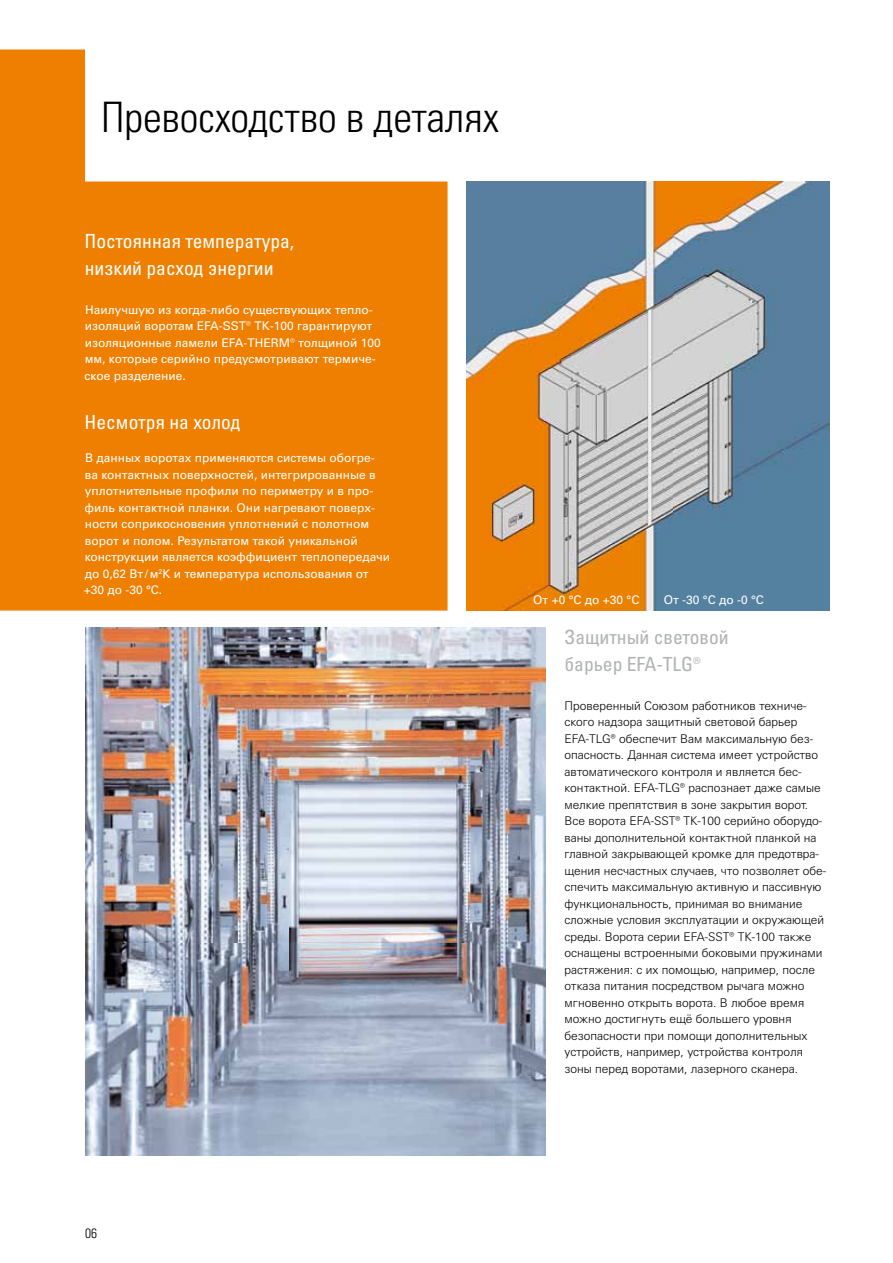
<style>
.page{position:relative;width:893px;height:1263px;background:#fff}
.page>*{position:absolute;margin:0;border:0;box-sizing:border-box;transform-origin:0 0}
.t1{font:42px "Univers LTCYR 47 Light Cond";color:#000}
.t2{font:condensed 19.5px/27.5px "Univers LTCYR 57";color:#fff}
.t3{font:condensed 19.5px/27.5px "Univers LTCYR 57";color:#b1b3b4}
.t4{font:300 condensed 13.5px "Univers";color:#000}
.t5{font:300 12px/16.5px "Univers Cyr";color:#000}
.t6{font:12px/16.5px "Univers Cyr";color:#fff}
</style>
<div class="page">
<svg style="left:0;top:50px;width:448px;height:561px;fill:#ee7f00"></svg>
<img style="left:467px;top:182px;width:362px;height:428px">
<img style="left:85px;top:627px;width:460px;height:528px">
<h1 class="t1" style="left:101px;top:89px;width:400px">Превосходство в деталях</h1>
<h2 class="t2" style="left:85px;top:226px;width:211px">Постоянная температура, низкий расход энергии</h2>
<p class="t6" style="left:85px;top:301px;width:298px">Наилучшую из когда-либо существующих тепло&shy;изоляций воротам EFA-SST® TK-100 гарантируют изоляционные ламели EFA-THERM® толщиной 100 мм, которые серийно предусмотривают термиче&shy;ское разделение.</p>
<h2 class="t2" style="left:85px;top:408px;width:157px">Несмотря на холод</h2>
<p class="t6" style="left:84px;top:449px;width:308px">В данных воротах применяются системы обогре-<br>ва контактных поверхностей, интегрированные в уплотнительные профили по периметру и в про&shy;филь контактной планки. Они нагревают поверх&shy;ности соприкосновения уплотнений с полотном ворот и полом. Результатом такой уникальной конструкции является коэффициент теплопередачи до 0,62 Вт / м<sup>2</sup>K и температура использования от +30 до -30 °C.</p>
<p class="t6" style="left:533px;top:591px;width:108px">От +0 °C до +30 °C</p>
<p class="t6" style="left:664px;top:591px;width:102px">От -30 °C до -0 °C</p>
<h2 class="t3" style="left:564px;top:622px;width:166px">Защитный световой барьер EFA-TLG®</h2>
<p class="t5" style="left:564px;top:697px;width:263px">Проверенный Союзом работников техниче&shy;ского надзора защитный световой барьер EFA-TLG® обеспечит Вам максимальную без&shy;опасность. Данная система имеет устройство автоматического контроля и является бес&shy;контактной. EFA-TLG® распознает даже самые мелкие препятствия в зоне закрытия ворот.<br>Все ворота EFA-SST® TK-100 серийно оборудо&shy;ваны дополнительной контактной планкой на главной закрывающей кромке для предотвра&shy;щения несчастных случаев, что позволяет обе&shy;спечить максимальную активную и пассивную функциональность, принимая во внимание сложные условия эксплуатации и окружающей среды. Ворота серии EFA-SST® TK-100 также оснащены встроенными боковыми пружинами растяжения: с их помощью, например, после отказа питания посредством рычага можно мгновенно открыть ворота. В любое время можно достигнуть ещё большего уровня безопасности при помощи дополнительных устройств, например, устройства контроля зоны перед воротами, лазерного сканера.</p>
<p class="t4" style="left:85px;top:1225px;width:14px">06</p>
</div>
